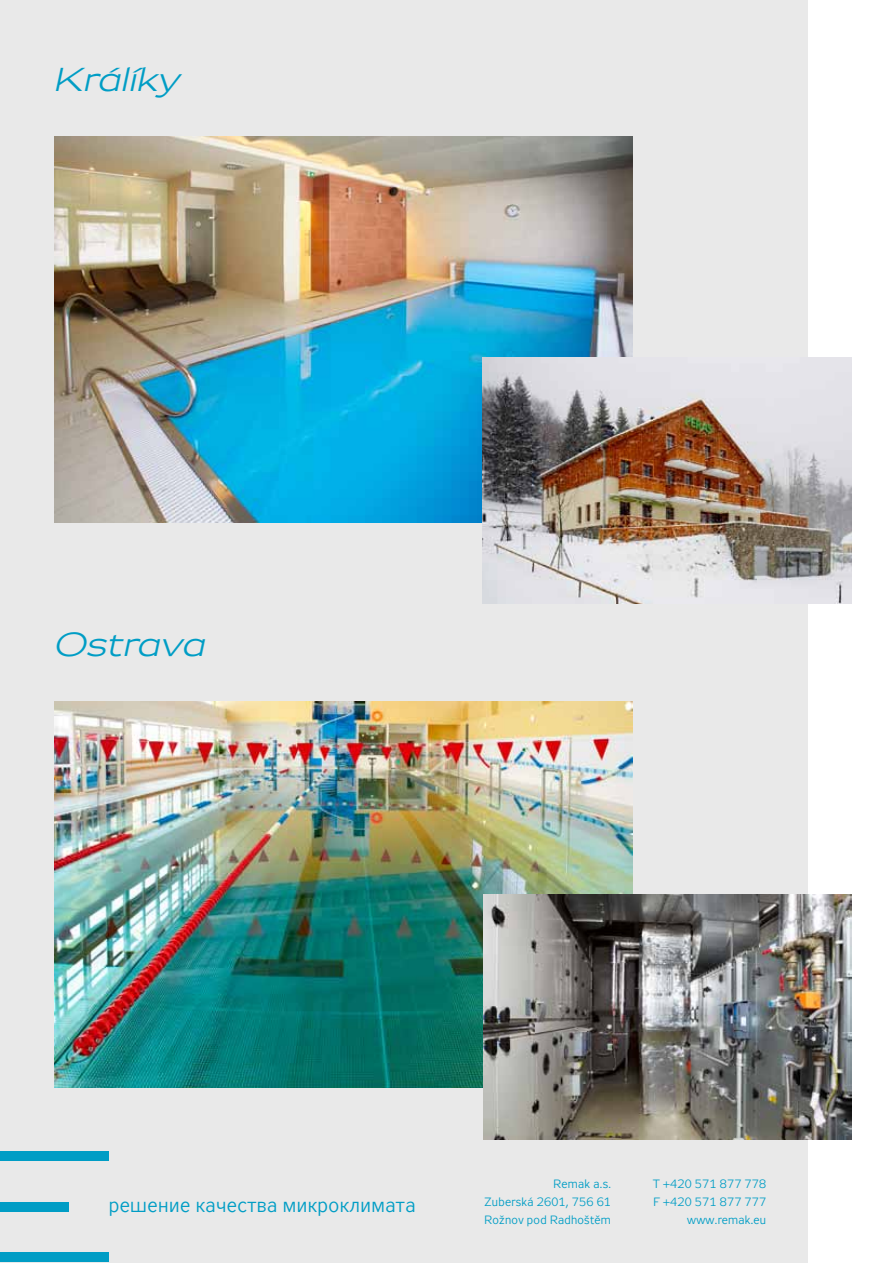
<style>
.page{position:relative;width:893px;height:1263px;background:#fff}
.page>*{position:absolute;margin:0;border:0;box-sizing:border-box;transform-origin:0 0}
.t1{font:italic 33px "Zeppelin 41";color:#009dc5}
.t2{font:19.95px "Zeppelin 31";letter-spacing:.025em;color:#009dc5}
.t3{font:12px/18px "Zeppelin 31";letter-spacing:.025em;color:#009dc5;text-align:justify}
</style>
<div class="page">
<div style="left:0;top:0;width:808px;height:1263px;background:#e9e9e9"></div>
<div style="left:0;top:1151px;width:109px;height:10px;background:#009dc5"></div>
<div style="left:0;top:1252px;width:109px;height:10px;background:#009dc5"></div>
<div style="left:0;top:1202px;width:69px;height:10px;background:#009dc5"></div>
<img style="left:54px;top:702px;width:578px;height:385px">
<img style="left:54px;top:137px;width:578px;height:385px">
<img style="left:482px;top:357px;width:369px;height:246px">
<img style="left:483px;top:894px;width:368px;height:246px">
<h1 class="t1" style="left:55px;top:62px;width:127px">Králíky</h1>
<h1 class="t1" style="left:55px;top:626px;width:153px">Ostrava</h1>
<h2 class="t2" style="left:109px;top:1194px;width:308px">решение качества микроклимата</h2>
<p class="t3" style="left:484px;top:1176px;width:128px;text-indent:69px">Remak a.s.<br>Zuberská 2601, 756 61<br>Rožnov pod Radhoštěm</p>
<p class="t3" style="left:653px;top:1176px;width:114px;text-align:right">T +420 571 877 778<br>F +420 571 877 777 www.remak.eu</p>
</div>
